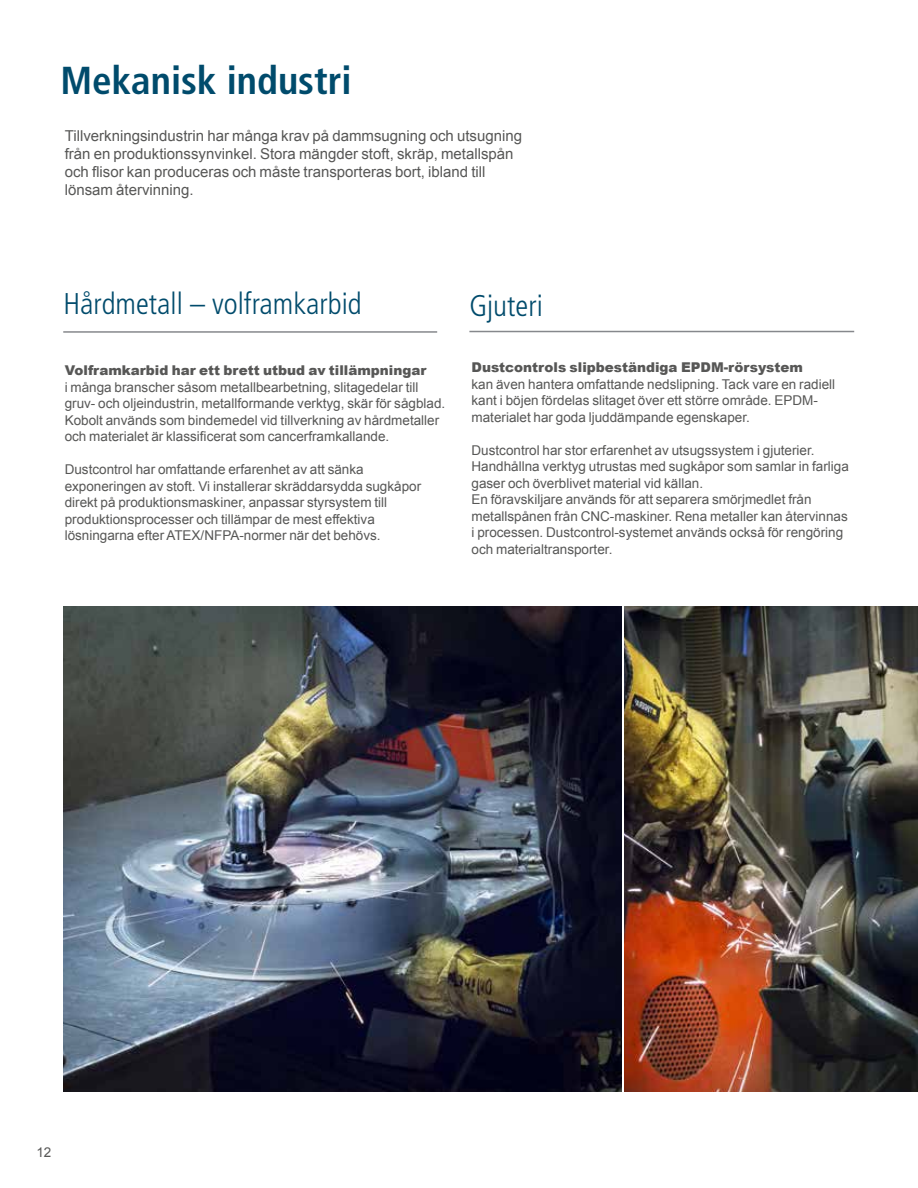
<style>
.page{position:relative;width:918px;height:1188px;background:#fff}
.page>*{position:absolute;margin:0;border:0;box-sizing:border-box;transform-origin:0 0}
.t1{font:700 condensed 39px "Frutiger LT Pro";color:#004b6c}
.t2{font:300 condensed 30px "Frutiger LT Pro";color:#004b6c}
.t3{font:15px/18px "Arial";color:#575756}
.t4{font:13.5px/16.5px "Arial";color:#575756}
.t5{font:900 13.5px "Arial";color:#575756}
</style>
<div class="page">
<img style="left:64px;top:607px;width:557px;height:485px">
<img style="left:625px;top:607px;width:293px;height:485px">
<hr style="left:63px;top:331px;width:374px;height:2px;background:#86888c">
<hr style="left:469px;top:331px;width:385px;height:1px;background:#86888c">
<h1 class="t1" style="left:61px;top:57px;width:293px">Mekanisk industri</h1>
<p class="t3" style="left:65px;top:127px;width:459px">Tillverkningsindustrin har många krav på dammsugning och utsugning från en produktionssynvinkel. Stora mängder stoft, skräp, metallspån och flisor kan produceras och måste transporteras bort, ibland till lönsam återvinning.</p>
<h2 class="t2" style="left:63px;top:287px;width:300px">Hårdmetall – volframkarbid</h2>
<p class="t5" style="left:65px;top:361px;width:363px">Volframkarbid har ett brett utbud av tillämpningar</p>
<p class="t4" style="left:65px;top:379px;width:382px">i många branscher såsom metallbearbetning, slitagedelar till gruv- och oljeindustrin, metallformande verktyg, skär för sågblad.<br>Kobolt används som bindemedel vid tillverkning av hårdmetaller och materialet är klassificerat som cancerframkallande.</p>
<p class="t4" style="left:65px;top:461px;width:358px">Dustcontrol har omfattande erfarenhet av att sänka exponeringen av stoft. Vi installerar skräddarsydda sugkåpor direkt på produktionsmaskiner, anpassar styrsystem till produktionsprocesser och tillämpar de mest effektiva lösningarna efter ATEX/NFPA-normer när det behövs.</p>
<h2 class="t2" style="left:469px;top:288px;width:75px">Gjuteri</h2>
<p class="t5" style="left:472px;top:358px;width:333px">Dustcontrols slipbeständiga EPDM-rörsystem</p>
<p class="t4" style="left:472px;top:376px;width:365px">kan även hantera omfattande nedslipning. Tack vare en radiell kant i böjen fördelas slitaget över ett större område. EPDM&shy;materialet har goda ljuddämpande egenskaper.</p>
<p class="t4" style="left:472px;top:442px;width:379px">Dustcontrol har stor erfarenhet av utsugssystem i gjuterier.<br>Handhållna verktyg utrustas med sugkåpor som samlar in farliga gaser och överblivet material vid källan.<br>En föravskiljare används för att separera smörjmedlet från metallspånen från CNC-maskiner. Rena metaller kan återvinnas i processen. Dustcontrol-systemet används också för rengöring och materialtransporter.</p>
<p class="t4" style="left:36px;top:1144px;width:17px">12</p>
</div>
